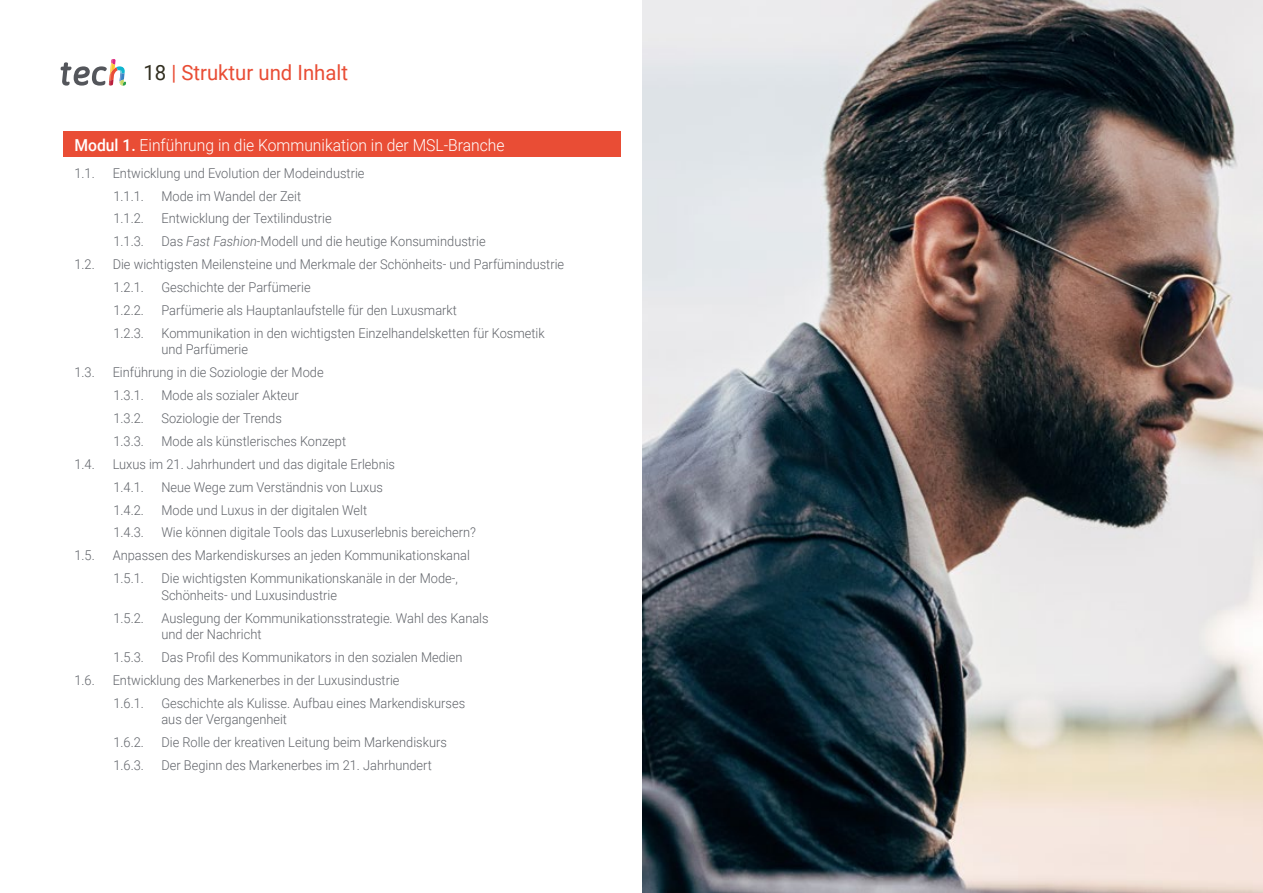
<style>
.page{position:relative;width:1263px;height:893px;background:#fff}
.page>*{position:absolute;margin:0;border:0;box-sizing:border-box;transform-origin:0 0}
.t1{font:21px "Roboto";color:#e94d35}
.t2{font:300 16.5px "Roboto";color:#fff;scale:.95 1}
.t3{font:300 13.5px/23px "Roboto";color:#61646a;scale:.95 1}
.s1{color:#312e20}
.s2{font-weight:500}
.s3{font-style:italic}
</style>
<div class="page">
<svg style="left:61px;top:59px;width:65px;height:27px"></svg>
<div style="left:63px;top:132px;width:558px;height:25px;background:#e94d35"></div>
<img style="left:642px;top:0;width:621px;height:893px">
<h1 class="t1" style="left:144px;top:57px;width:206px"><span class="s1">18</span> | Struktur und Inhalt</h1>
<p class="t2" style="left:74px;top:133px;width:454px"><span class="s2">Modul 1.</span> Einführung in die Kommunikation in der MSL-Branche</p>
<p class="t3" style="left:74px;top:161px;width:23px">1.1.</p>
<p class="t3" style="left:113px;top:161px;width:267px">Entwicklung und Evolution der Modeindustrie<br>1.1.1.</p>
<p class="t3" style="left:161px;top:184px;width:149px">Mode im Wandel der Zeit</p>
<p class="t3" style="left:113px;top:207px;width:34px">1.1.2.</p>
<p class="t3" style="left:161px;top:207px;width:181px">Entwicklung der Textilindustrie</p>
<p class="t3" style="left:113px;top:229px;width:34px">1.1.3.</p>
<p class="t3" style="left:161px;top:229px;width:343px">Das <span class="s3">Fast Fashion</span>-Modell und die heutige Konsumindustrie</p>
<p class="t3" style="left:74px;top:252px;width:23px">1.2.</p>
<p class="t3" style="left:113px;top:252px;width:477px">Die wichtigsten Meilensteine und Merkmale der Schönheits- und Parfümindustrie<br>1.2.1.</p>
<p class="t3" style="left:161px;top:275px;width:159px">Geschichte der Parfümerie</p>
<p class="t3" style="left:113px;top:298px;width:34px">1.2.2.</p>
<p class="t3" style="left:161px;top:298px;width:313px">Parfümerie als Hauptanlaufstelle für den Luxusmarkt</p>
<p class="t3" style="left:113px;top:321px;width:34px">1.2.3.</p>
<p class="t3" style="left:161px;top:324px;width:405px;line-height:16.5px">Kommunikation in den wichtigsten Einzelhandelsketten für Kosmetik und Parfümerie</p>
<p class="t3" style="left:74px;top:360px;width:23px">1.3.</p>
<p class="t3" style="left:113px;top:360px;width:224px">Einführung in die Soziologie der Mode<br>1.3.1.</p>
<p class="t3" style="left:161px;top:383px;width:146px">Mode als sozialer Akteur</p>
<p class="t3" style="left:113px;top:406px;width:34px">1.3.2.</p>
<p class="t3" style="left:161px;top:406px;width:128px">Soziologie der Trends</p>
<p class="t3" style="left:113px;top:429px;width:34px">1.3.3.</p>
<p class="t3" style="left:161px;top:429px;width:196px">Mode als künstlerisches Konzept</p>
<p class="t3" style="left:74px;top:452px;width:23px">1.4.</p>
<p class="t3" style="left:113px;top:452px;width:299px">Luxus im 21. Jahrhundert und das digitale Erlebnis<br>1.4.1.</p>
<p class="t3" style="left:161px;top:475px;width:235px">Neue Wege zum Verständnis von Luxus</p>
<p class="t3" style="left:113px;top:498px;width:34px">1.4.2.</p>
<p class="t3" style="left:161px;top:498px;width:218px">Mode und Luxus in der digitalen Welt</p>
<p class="t3" style="left:113px;top:521px;width:34px">1.4.3.</p>
<p class="t3" style="left:161px;top:521px;width:333px">Wie können digitale Tools das Luxuserlebnis bereichern?</p>
<p class="t3" style="left:74px;top:543px;width:23px">1.5.</p>
<p class="t3" style="left:113px;top:543px;width:378px">Anpassen des Markendiskurses an jeden Kommunikationskanal<br>1.5.1.</p>
<p class="t3" style="left:161px;top:570px;width:314px;line-height:16.5px">Die wichtigsten Kommunikationskanäle in der Mode-,<br>Schönheits- und Luxusindustrie</p>
<p class="t3" style="left:113px;top:606px;width:34px">1.5.2.</p>
<p class="t3" style="left:161px;top:609px;width:346px;line-height:16.5px">Auslegung der Kommunikationsstrategie. Wahl des Kanals und der Nachricht</p>
<p class="t3" style="left:113px;top:645px;width:34px">1.5.3.</p>
<p class="t3" style="left:161px;top:645px;width:318px">Das Profil des Kommunikators in den sozialen Medien</p>
<p class="t3" style="left:74px;top:668px;width:23px">1.6.</p>
<p class="t3" style="left:113px;top:668px;width:303px">Entwicklung des Markenerbes in der Luxusindustrie<br>1.6.1.</p>
<p class="t3" style="left:161px;top:694px;width:321px;line-height:16.5px">Geschichte als Kulisse. Aufbau eines Markendiskurses aus der Vergangenheit</p>
<p class="t3" style="left:113px;top:730px;width:34px">1.6.2.</p>
<p class="t3" style="left:161px;top:730px;width:302px">Die Rolle der kreativen Leitung beim Markendiskurs</p>
<p class="t3" style="left:113px;top:753px;width:34px">1.6.3.</p>
<p class="t3" style="left:161px;top:753px;width:286px">Der Beginn des Markenerbes im 21. Jahrhundert</p>
</div>
